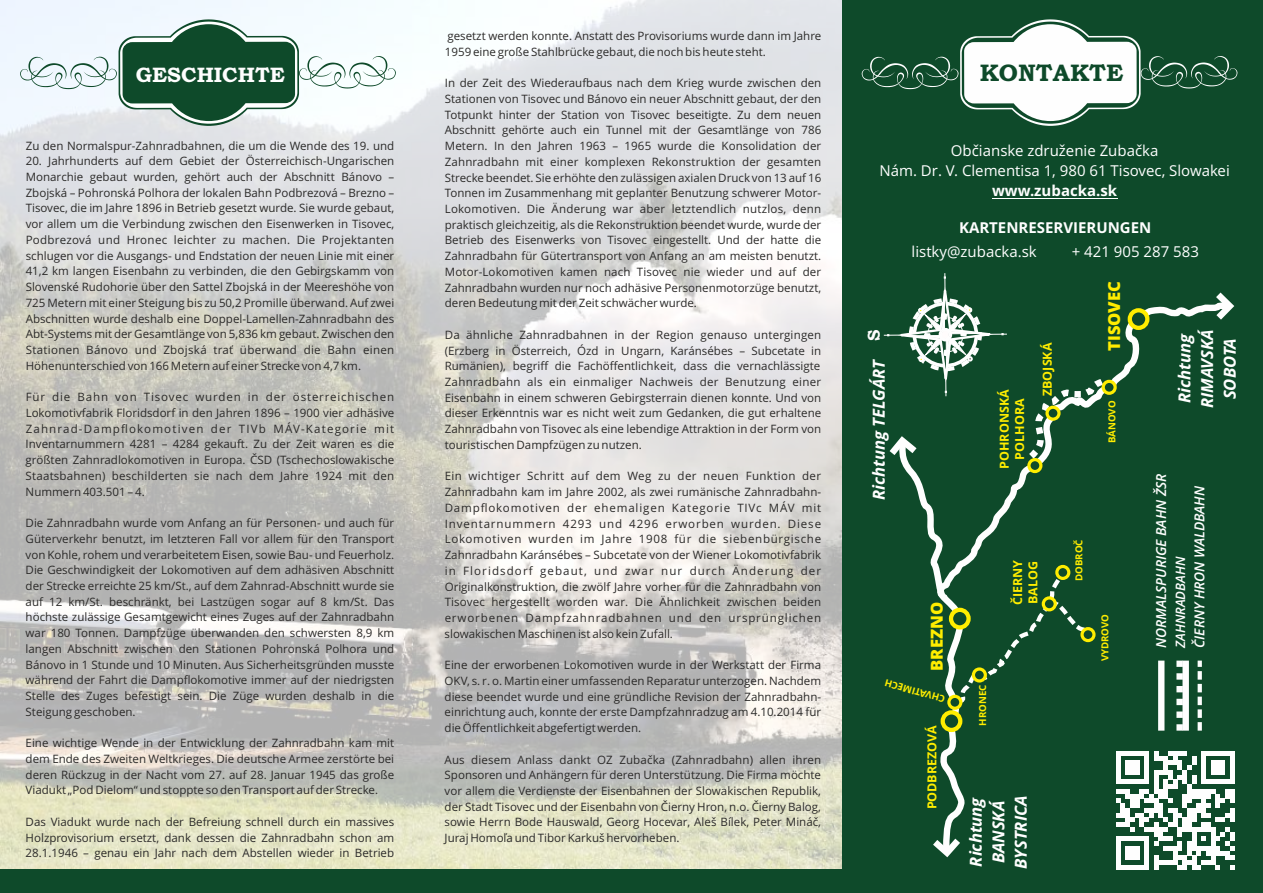
<style>
.page{position:relative;width:1263px;height:893px;background:#fff}
.page>*{position:absolute;margin:0;border:0;box-sizing:border-box;transform-origin:0 0}
.t1{font:700 24px "Bookman Old Style";color:#0e4a2a}
.t2{font:700 21px "Bookman Old Style";color:#fefefe}
.t3{font:700 17.4px "Bookman Old Style";color:#fefefe}
.t4{font:italic 700 16.65px/22.6px "Open Sans";color:#fefefe;text-align:center}
.t5{font:800 16.65px "Open Sans";color:#ffed00}
.t6{font:15px/20.4px "Open Sans";color:#fefefe;text-align:center}
.t7{font:700 15px "Open Sans";color:#fefefe}
.t8{font:italic 600 13.8px "Open Sans";color:#fefefe}
.t9{font:italic 600 13.05px "Open Sans";letter-spacing:-.005em;color:#fefefe}
.t10{font:700 12.45px/15.3px "Open Sans";color:#ffed00;text-align:center}
.t11{font:11.55px/15.8px "Open Sans";color:#2b2a29;text-align:justify}
.t12{font:700 9.75px "Open Sans";color:#ffed00}
</style>
<div class="page">
<img style="left:0;top:0;width:842px;height:869px">
<svg style="left:20px;top:19px;width:376px;height:107px"></svg>
<div style="left:842px;top:0;width:421px;height:893px;background:#0e4a2a"></div>
<svg style="left:862px;top:19px;width:375px;height:107px"></svg>
<hr style="left:992px;top:198px;width:125px;height:1px;background:#fefefe">
<div style="left:0;top:869px;width:1263px;height:24px;background:#0e4a2a"></div>
<svg style="left:883px;top:273px;width:352px;height:597px"></svg>
<h2 class="t2" style="left:136px;top:66px;width:151px">GESCHICHTE</h2>
<p class="t11" style="left:26px;top:139px;width:370px">Zu den Normalspur-Zahnradbahnen, die um die Wende des 19. und</p>
<p class="t11" style="left:26px;top:154px;width:370px">20. Jahrhunderts auf dem Gebiet der Österreichisch-Ungarischen Monarchie gebaut wurden, gehört auch der Abschnitt Bánovo – Zbojská – Pohronská Polhora der lokalen Bahn Podbrezová – Brezno – Tisovec, die im Jahre 1896 in Betrieb gesetzt wurde. Sie wurde gebaut, vor allem um die Verbindung zwischen den Eisenwerken in Tisovec, Podbrezová und Hronec leichter zu machen. Die Projektanten schlugen vor die Ausgangs- und Endstation der neuen Linie mit einer 41,2 km langen Eisenbahn zu verbinden, die den Gebirgskamm von Slovenské Rudohorie über den Sattel Zbojská in der Meereshöhe von 725 Metern mit einer Steigung bis zu 50,2 Promille überwand. Auf zwei Abschnitten wurde deshalb eine Doppel-Lamellen-Zahnradbahn des Abt-Systems mit der Gesamtlänge von 5,836 km gebaut. Zwischen den Stationen Bánovo und Zbojská trať überwand die Bahn einen Höhenunterschied von 166 Metern auf einer Strecke von 4,7 km.</p>
<p class="t11" style="left:26px;top:390px;width:370px">Für die Bahn von Tisovec wurden in der österreichischen Lokomotivfabrik Floridsdorf in den Jahren 1896 – 1900 vier adhäsive Zahnrad-Dampflokomotiven der TIVb MÁV-Kategorie mit Inventarnummern 4281 – 4284 gekauft. Zu der Zeit waren es die größten Zahnradlokomotiven in Europa. ČSD (Tschechoslowakische Staatsbahnen) beschilderten sie nach dem Jahre 1924 mit den Nummern 403.501 – 4.</p>
<p class="t11" style="left:26px;top:516px;width:370px">Die Zahnradbahn wurde vom Anfang an für Personen- und auch für Güterverkehr benutzt, im letzteren Fall vor allem für den Transport von Kohle, rohem und verarbeitetem Eisen, sowie Bau- und Feuerholz.<br>Die Geschwindigkeit der Lokomotiven auf dem adhäsiven Abschnitt der Strecke erreichte 25 km/St., auf dem Zahnrad-Abschnitt wurde sie auf 12 km/St. beschränkt, bei Lastzügen sogar auf 8 km/St. Das höchste zulässige Gesamtgewicht eines Zuges auf der Zahnradbahn war 180 Tonnen. Dampfzüge überwanden den schwersten 8,9 km langen Abschnitt zwischen den Stationen Pohronská Polhora und Bánovo in 1 Stunde und 10 Minuten. Aus Sicherheitsgründen musste während der Fahrt die Dampflokomotive immer auf der niedrigsten Stelle des Zuges befestigt sein. Die Züge wurden deshalb in die Steigung geschoben.</p>
<p class="t11" style="left:26px;top:736px;width:370px">Eine wichtige Wende in der Entwicklung der Zahnradbahn kam mit dem Ende des Zweiten Weltkrieges. Die deutsche Armee zerstörte bei deren Rückzug in der Nacht vom 27. auf 28. Januar 1945 das große Viadukt „Pod Dielom“ und stoppte so den Transport auf der Strecke.</p>
<p class="t11" style="left:26px;top:815px;width:370px">Das Viadukt wurde nach der Befreiung schnell durch ein massives Holzprovisorium ersetzt, dank dessen die Zahnradbahn schon am 28.1.1946 – genau ein Jahr nach dem Abstellen wieder in Betrieb</p>
<p class="t11" style="left:445px;top:29px;width:378px">gesetzt werden konnte. Anstatt des Provisoriums wurde dann im Jahre<br>1959 eine große Stahlbrücke gebaut, die noch bis heute steht.</p>
<p class="t11" style="left:445px;top:76px;width:378px">In der Zeit des Wiederaufbaus nach dem Krieg wurde zwischen den Stationen von Tisovec und Bánovo ein neuer Abschnitt gebaut, der den Totpunkt hinter der Station von Tisovec beseitigte. Zu dem neuen Abschnitt gehörte auch ein Tunnel mit der Gesamtlänge von 786<br>Metern. In den Jahren 1963 – 1965 wurde die Konsolidation der Zahnradbahn mit einer komplexen Rekonstruktion der gesamten Strecke beendet. Sie erhöhte den zulässigen axialen Druck von 13 auf 16<br>Tonnen im Zusammenhang mit geplanter Benutzung schwerer Motor-Lokomotiven. Die Änderung war aber letztendlich nutzlos, denn praktisch gleichzeitig, als die Rekonstruktion beendet wurde, wurde der Betrieb des Eisenwerks von Tisovec eingestellt. Und der hatte die Zahnradbahn für Gütertransport von Anfang an am meisten benutzt.<br>Motor-Lokomotiven kamen nach Tisovec nie wieder und auf der Zahnradbahn wurden nur noch adhäsive Personenmotorzüge benutzt, deren Bedeutung mit der Zeit schwächer wurde.</p>
<p class="t11" style="left:445px;top:328px;width:378px">Da ähnliche Zahnradbahnen in der Region genauso untergingen (Erzberg in Österreich, Ózd in Ungarn, Karánsébes – Subcetate in Rumänien), begriff die Fachöffentlichkeit, dass die vernachlässigte Zahnradbahn als ein einmaliger Nachweis der Benutzung einer Eisenbahn in einem schweren Gebirgsterrain dienen konnte. Und von dieser Erkenntnis war es nicht weit zum Gedanken, die gut erhaltene Zahnradbahn von Tisovec als eine lebendige Attraktion in der Form von touristischen Dampfzügen zu nutzen.</p>
<p class="t11" style="left:445px;top:469px;width:378px">Ein wichtiger Schritt auf dem Weg zu der neuen Funktion der Zahnradbahn kam im Jahre 2002, als zwei rumänische Zahnradbahn-Dampflokomotiven der ehemaligen Kategorie TIVc MÁV mit Inventarnummern 4293 und 4296 erworben wurden. Diese Lokomotiven wurden im Jahre 1908 für die siebenbürgische Zahnradbahn Karánsébes – Subcetate von der Wiener Lokomotivfabrik in Floridsdorf gebaut, und zwar nur durch Änderung der Originalkonstruktion, die zwölf Jahre vorher für die Zahnradbahn von Tisovec hergestellt worden war. Die Ähnlichkeit zwischen beiden erworbenen Dampfzahnradbahnen und den ursprünglichen slowakischen Maschinen ist also kein Zufall.</p>
<p class="t11" style="left:445px;top:658px;width:378px">Eine der erworbenen Lokomotiven wurde in der Werkstatt der Firma OKV, s. r. o. Martin einer umfassenden Reparatur unterzogen. Nachdem diese beendet wurde und eine gründliche Revision der Zahnradbahn&shy;einrichtung auch, konnte der erste Dampfzahnradzug am 4.10.2014 für die Öffentlichkeit abgefertigt werden.</p>
<p class="t11" style="left:445px;top:753px;width:378px">Aus diesem Anlass dankt OZ Zubačka (Zahnradbahn) allen ihren Sponsoren und Anhängern für deren Unterstützung. Die Firma möchte vor allem die Verdienste der Eisenbahnen der Slowakischen Republik, der Stadt Tisovec und der Eisenbahn von Čierny Hron, n.o. Čierny Balog, sowie Herrn Bode Hauswald, Georg Hocevar, Aleš Bílek, Peter Mináč, Juraj Homoľa und Tibor Karkuš hervorheben.</p>
<h1 class="t1" style="left:980px;top:64px;width:145px">KONTAKTE</h1>
<p class="t6" style="left:879px;top:141px;width:352px">Občianske združenie Zubačka<br>Nám. Dr. V. Clementisa 1, 980 61 Tisovec, Slowakei</p>
<p class="t7" style="left:992px;top:185px;width:127px">www.zubacka.sk</p>
<h3 class="t3" style="left:867px;top:341px;width:13px;rotate:-90deg">S</h3>
<h3 class="t4" style="left:869px;top:500px;width:143px;rotate:-90deg">Richtung TELGÁRT</h3>
<p class="t7" style="left:959px;top:221px;width:194px">KARTENRESERVIERUNGEN</p>
<p class="t6" style="left:911px;top:243px;width:127px">listky@zubacka.sk</p>
<p class="t6" style="left:1072px;top:243px;width:129px">+ 421 905 287 583</p>
<h3 class="t5" style="left:930px;top:671px;width:70px;rotate:-90deg">BREZNO</h3>
<p class="t10" style="left:998px;top:469px;width:81px;rotate:-90deg">POHRONSKÁ<br>POLHORA</p>
<p class="t10" style="left:1041px;top:396px;width:55px;rotate:-90deg">ZBOJSKÁ</p>
<h3 class="t5" style="left:1107px;top:351px;width:71px;rotate:-90deg">TISOVEC</h3>
<p class="t12" style="left:1108px;top:443px;width:44px;rotate:-90deg">BÁNOVO</p>
<p class="t10" style="left:1011px;top:605px;width:47px;text-align:left;rotate:-90deg">ČIERNY<br>BALOG</p>
<p class="t12" style="left:1075px;top:581px;width:43px;rotate:-90deg">DOBROČ</p>
<p class="t12" style="left:1101px;top:661px;width:49px;rotate:-90deg">VYDROVO</p>
<h3 class="t4" style="left:1175px;top:408px;width:81px;rotate:-90deg">Richtung<br>RIMAVSKÁ<br>SOBOTA</h3>
<p class="t8" style="left:1155px;top:648px;width:176px;rotate:-90deg">NORMALSPURIGE BAHN ŽSR</p>
<p class="t8" style="left:1194px;top:648px;width:164px;rotate:-90deg">ČIERNY HRON WALDBAHN</p>
<p class="t9" style="left:1175px;top:648px;width:93px;rotate:-90deg">ZAHNRADBAHN</p>
<p class="t12" style="left:944px;top:703px;width:64px;rotate:-164deg">CHV TIMECH</p>
<p class="t10" style="left:925px;top:809px;width:85px;rotate:-90deg">PODBREZOVÁ</p>
<p class="t12" style="left:979px;top:725px;width:43px;rotate:-90deg">HRONEC</p>
<h3 class="t4" style="left:966px;top:869px;width:76px;rotate:-90deg">Richtung<br>BANSKÁ<br>BYSTRICA</h3>
</div>
